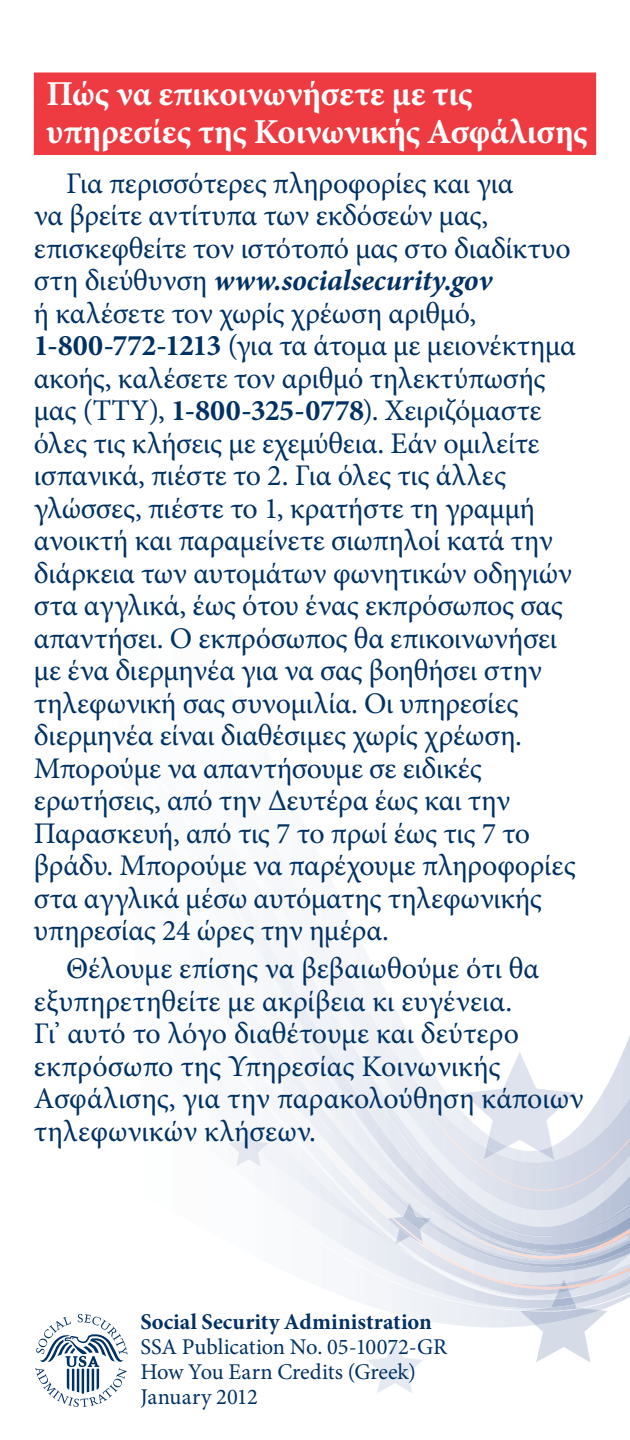
<style>
.page{position:relative;width:630px;height:1440px;background:#fff}
.page>*{position:absolute;margin:0;border:0;box-sizing:border-box;transform-origin:0 0}
.H1-2{font:700 35px/37.5px "Minion Pro";letter-spacing:-.01em;color:#fff}
.Paragraph{font:30px/32.5px "Minion Pro";letter-spacing:-.01em;color:#003163}
.Pub_Info{font:22.5px/25px "Minion Pro";letter-spacing:-.005em;color:#003163}
.s1{font-weight:700;font-style:italic}
.s2{font-weight:700}
</style>
<div class="page">
<svg style="left:367px;top:1340px;width:56px;height:53px"></svg>
<svg style="left:145px;top:1024px;width:485px;height:288px"></svg>
<img style="left:229px;top:1141px;width:32px;height:26px">
<img style="left:243px;top:1129px;width:26px;height:24px">
<svg style="left:536px;top:1310px;width:72px;height:53px"></svg>
<img style="left:520px;top:1291px;width:80px;height:34px">
<img style="left:551px;top:1297px;width:24px;height:10px">
<svg style="left:555px;top:1279px;width:46px;height:20px"></svg>
<img style="left:523px;top:1308px;width:60px;height:4px">
<img style="left:388px;top:1218px;width:4px;height:26px">
<img style="left:423px;top:1223px;width:6px;height:21px">
<img style="left:409px;top:1203px;width:23px;height:17px">
<img style="left:407px;top:1205px;width:22px;height:18px">
<img style="left:403px;top:1209px;width:23px;height:21px">
<img style="left:408px;top:1204px;width:21px;height:16px">
<img style="left:392px;top:1218px;width:31px;height:26px">
<svg style="left:396px;top:1240px;width:4px;height:3px"></svg>
<div style="left:34px;top:72px;width:562px;height:83px;background:#ee3a41"></div>
<svg style="left:35px;top:1314px;width:93px;height:93px"></svg>
<h1 class="H1-2" style="left:46px;top:75px;width:543px">Πώς να επικοινωνήσετε με τις υπηρεσίες της Κοινωνικής Ασφάλισης</h1>
<p class="Paragraph" style="left:34px;top:167px;width:544px;text-indent:32px">Για περισσότερες πληροφορίες και για<br>να βρείτε αντίτυπα των εκδόσεών μας, επισκεφθείτε τον ιστότοπό μας στο διαδίκτυο στη διεύθυνση <span class="s1">www.socialsecurity.gov<br></span>ή καλέσετε τον χωρίς χρέωση αριθμό, <span class="s2">1-800-772-1213</span> (για τα άτομα με μειονέκτημα ακοής, καλέσετε τον αριθμό τηλεκτύπωσής μας (TTY), <span class="s2">1-800-325-0778</span>). Χειριζόμαστε όλες τις κλήσεις με εχεμύθεια. Εάν ομιλείτε ισπανικά, πιέστε το 2. Για όλες τις άλλες γλώσσες, πιέστε το 1, κρατήστε τη γραμμή ανοικτή και παραμείνετε σιωπηλοί κατά την διάρκεια των αυτομάτων φωνητικών οδηγιών στα αγγλικά, έως ότου ένας εκπρόσωπος σας απαντήσει. Ο εκπρόσωπος θα επικοινωνήσει με ένα διερμηνέα για να σας βοηθήσει στην τηλεφωνική σας συνομιλία. Οι υπηρεσίες διερμηνέα είναι διαθέσιμες χωρίς χρέωση.<br>Μπορούμε να απαντήσουμε σε ειδικές ερωτήσεις, από την Δευτέρα έως και την Παρασκευή, από τις 7 το πρωί έως τις 7 το βράδυ. Μπορούμε να παρέχουμε πληροφορίες στα αγγλικά μέσω αυτόματης τηλεφωνικής υπηρεσίας 24 ώρες την ημέρα.</p>
<p class="Paragraph" style="left:34px;top:952px;width:551px;text-indent:32px">Θέλουμε επίσης να βεβαιωθούμε ότι θα εξυπηρετηθείτε με ακρίβεια κι ευγένεια.<br>Γι’ αυτό το λόγο διαθέτουμε και δεύτερο εκπρόσωπο της Υπηρεσίας Κοινωνικής Ασφάλισης, για την παρακολούθηση κάποιων τηλεφωνικών κλήσεων.</p>
<p class="Pub_Info" style="left:140px;top:1310px;width:308px"><span class="s2">Social Security Administration<br></span>SSA Publication No. 05-10072-GR<br>How You Earn Credits (Greek)<br>January 2012</p>
</div>
